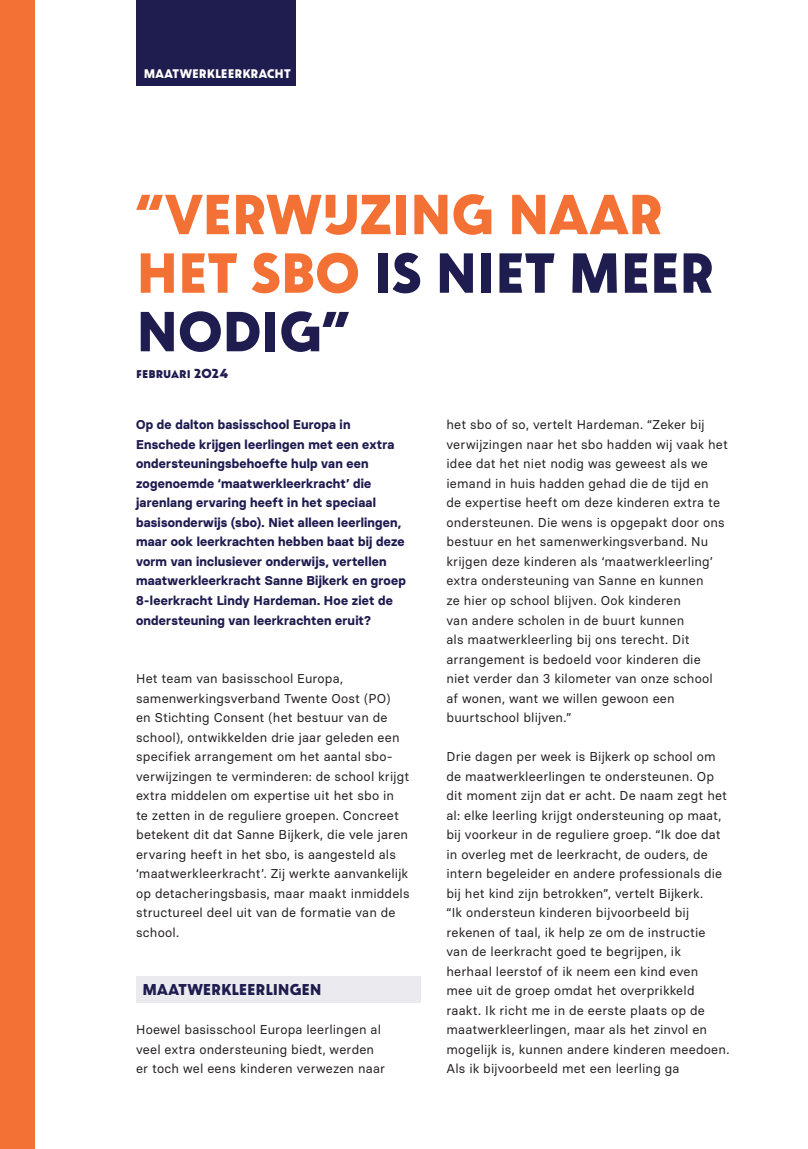
<style>
.page{position:relative;width:808px;height:1149px;background:#fff}
.page>*{position:absolute;margin:0;border:0;box-sizing:border-box;transform-origin:0 0}
.t1{font:700 64.5px/58.5px "Oskar Two";letter-spacing:-.01em;color:#f37134}
.tussenkopje{font:700 18px "Oskar Two";color:#1f1c50}
.par{font:700 15px "Oskar One";letter-spacing:.005em;color:#1f1c50}
.thema{font:700 14.25px "Oskar Two";letter-spacing:.005em;color:#fff}
.par-2{font:12.75px/19.5px "Basier Square";letter-spacing:.015em;color:#231f20}
.inleiding{font:700 12.75px/19.5px "Basier Square";letter-spacing:.02em;color:#1f1c50}
.s1{color:#1f1c50}
</style>
<div class="page">
<div style="left:136px;top:0;width:159px;height:86px;background:#1f1c50"></div>
<div style="left:136px;top:976px;width:285px;height:26px;background:#eaeaef"></div>
<div style="left:0;top:0;width:34px;height:1148px;background:#f37134"></div>
<p class="thema" style="left:144px;top:66px;width:148px">MAATWERKLEERKRACHT</p>
<p class="t1" style="left:136px;top:182px;width:580px">“VERWIJZING NAAR<br>HET SBO <span class="s1">IS NIET MEER<br>NODIG”</span></p>
<p class="par" style="left:136px;top:364px;width:94px">februari 2024</p>
<p class="inleiding" style="left:136px;top:415px;width:271px">Op de dalton basisschool Europa in Enschede krijgen leerlingen met een extra ondersteuningsbehoefte hulp van een zogenoemde ‘maatwerkleerkracht’ die jarenlang ervaring heeft in het speciaal basisonderwijs (sbo). Niet alleen leerlingen, maar ook leerkrachten hebben baat bij deze vorm van inclusiever onderwijs, vertellen maatwerkleerkracht Sanne Bijkerk en groep 8-leerkracht Lindy Hardeman. Hoe ziet de ondersteuning van leerkrachten eruit?</p>
<p class="par-2" style="left:136px;top:668px;width:275px">Het team van basisschool Europa, samenwerkingsverband Twente Oost (PO)<br>en Stichting Consent (het bestuur van de school), ontwikkelden drie jaar geleden een specifiek arrangement om het aantal sbo&shy;verwijzingen te verminderen: de school krijgt extra middelen om expertise uit het sbo in<br>te zetten in de reguliere groepen. Concreet betekent dit dat Sanne Bijkerk, die vele jaren ervaring heeft in het sbo, is aangesteld als ‘maatwerkleerkracht’. Zij werkte aanvankelijk op detacheringsbasis, maar maakt inmiddels structureel deel uit van de formatie van de school.</p>
<p class="tussenkopje" style="left:142px;top:979px;width:181px">MAATWERKLEERLINGEN</p>
<p class="par-2" style="left:136px;top:1019px;width:251px">Hoewel basisschool Europa leerlingen al veel extra ondersteuning biedt, werden er toch wel eens kinderen verwezen naar</p>
<p class="par-2" style="left:446px;top:415px;width:283px">het sbo of so, vertelt Hardeman. “Zeker bij verwijzingen naar het sbo hadden wij vaak het idee dat het niet nodig was geweest als we iemand in huis hadden gehad die de tijd en<br>de expertise heeft om deze kinderen extra te ondersteunen. Die wens is opgepakt door ons bestuur en het samenwerkingsverband. Nu krijgen deze kinderen als ‘maatwerkleerling’ extra ondersteuning van Sanne en kunnen<br>ze hier op school blijven. Ook kinderen<br>van andere scholen in de buurt kunnen<br>als maatwerkleerling bij ons terecht. Dit arrangement is bedoeld voor kinderen die<br>niet verder dan 3 kilometer van onze school<br>af wonen, want we willen gewoon een buurtschool blijven.”</p>
<p class="par-2" style="left:446px;top:746px;width:284px">Drie dagen per week is Bijkerk op school om de maatwerkleerlingen te ondersteunen. Op dit moment zijn dat er acht. De naam zegt het al: elke leerling krijgt ondersteuning op maat, bij voorkeur in de reguliere groep. “Ik doe dat in overleg met de leerkracht, de ouders, de intern begeleider en andere professionals die bij het kind zijn betrokken”, vertelt Bijkerk.<br>“Ik ondersteun kinderen bijvoorbeeld bij rekenen of taal, ik help ze om de instructie van de leerkracht goed te begrijpen, ik herhaal leerstof of ik neem een kind even<br>mee uit de groep omdat het overprikkeld raakt. Ik richt me in de eerste plaats op de maatwerkleerlingen, maar als het zinvol en mogelijk is, kunnen andere kinderen meedoen.<br>Als ik bijvoorbeeld met een leerling ga</p>
</div>
